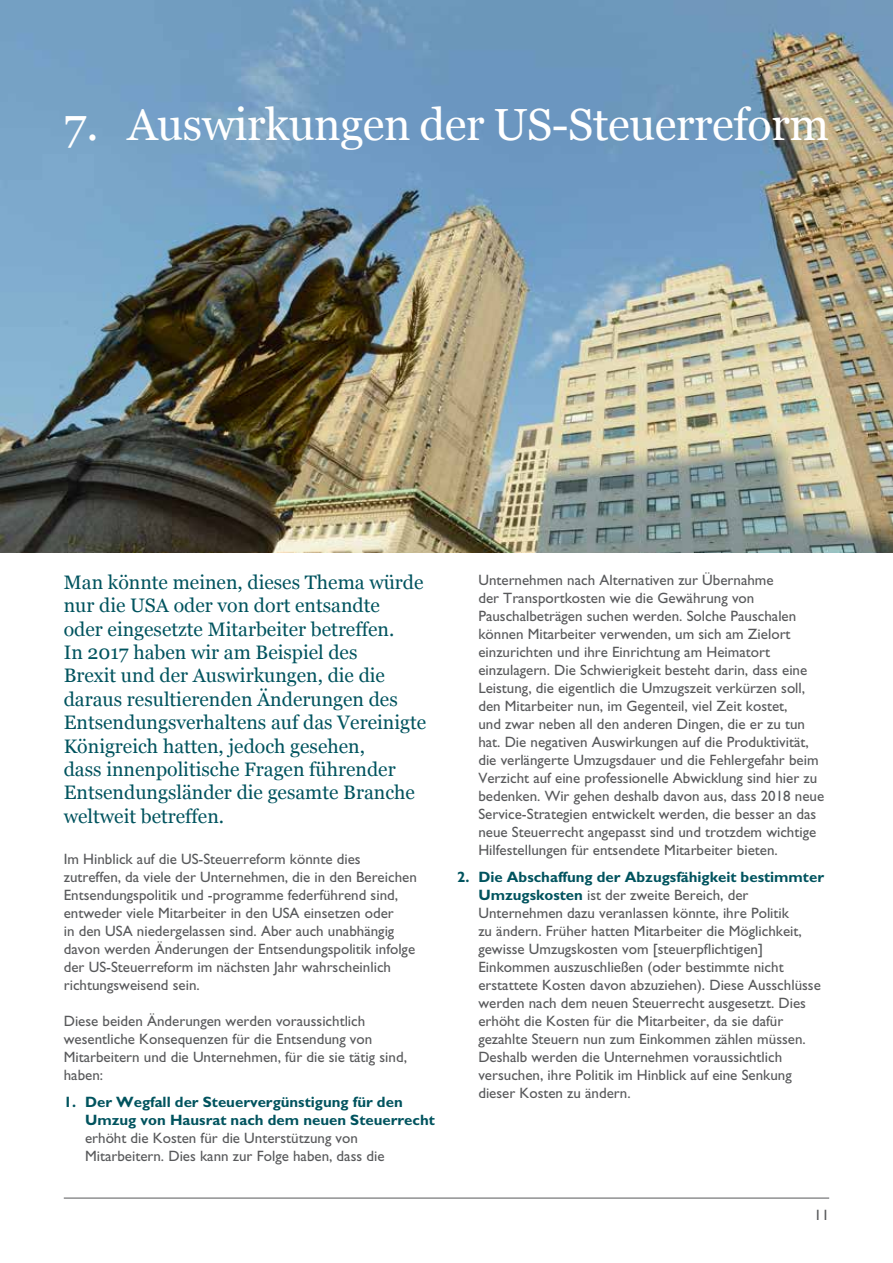
<style>
.page{position:relative;width:893px;height:1263px;background:#fff}
.page>*{position:absolute;margin:0;border:0;box-sizing:border-box;transform-origin:0 0}
.t1{font:45px "Georgia";letter-spacing:-.01em;color:#fff}
.t2{font:19.5px/23.4px "Georgia";color:#00535e}
.t3{font:15px/18px "Gill Sans";color:#58595b}
.t4{font:700 15px/18px "Gill Sans";color:#00535e}
.s1{font-weight:700;color:#00535e}
</style>
<div class="page">
<img style="left:0;top:0;width:893px;height:553px">
<hr style="left:64px;top:1198px;width:765px;height:1px;background:#58595b">
<h1 class="t1" style="left:64px;top:98px;width:767px">7. Auswirkungen der US-Steuerreform</h1>
<p class="t2" style="left:64px;top:571px;width:364px">Man könnte meinen, dieses Thema würde nur die USA oder von dort entsandte<br>oder eingesetzte Mitarbeiter betreffen.<br>In 2017 haben wir am Beispiel des<br>Brexit und der Auswirkungen, die die daraus resultierenden Änderungen des Entsendungsverhaltens auf das Vereinigte Königreich hatten, jedoch gesehen,<br>dass innenpolitische Fragen führender Entsendungsländer die gesamte Branche weltweit betreffen.</p>
<p class="t3" style="left:64px;top:850px;width:355px">Im Hinblick auf die US-Steuerreform könnte dies zutreffen, da viele der Unternehmen, die in den Bereichen Entsendungspolitik und -programme federführend sind, entweder viele Mitarbeiter in den USA einsetzen oder<br>in den USA niedergelassen sind. Aber auch unabhängig davon werden Änderungen der Entsendungspolitik infolge der US-Steuerreform im nächsten Jahr wahrscheinlich richtungsweisend sein.</p>
<p class="t3" style="left:64px;top:1012px;width:345px">Diese beiden Änderungen werden voraussichtlich wesentliche Konsequenzen für die Entsendung von Mitarbeitern und die Unternehmen, für die sie tätig sind, haben:</p>
<p class="t4" style="left:85px;top:1093px;width:351px;text-indent:-21px">1. Der Wegfall der Steuervergünstigung für den<br>Umzug von Hausrat nach dem neuen Steuerrecht</p>
<p class="t3" style="left:85px;top:1129px;width:301px">erhöht die Kosten für die Unterstützung von<br>Mitarbeitern. Dies kann zur Folge haben, dass die</p>
<p class="t3" style="left:478px;top:571px;width:347px">Unternehmen nach Alternativen zur Übernahme<br>der Transportkosten wie die Gewährung von Pauschalbeträgen suchen werden. Solche Pauschalen können Mitarbeiter verwenden, um sich am Zielort einzurichten und ihre Einrichtung am Heimatort einzulagern. Die Schwierigkeit besteht darin, dass eine Leistung, die eigentlich die Umzugszeit verkürzen soll, den Mitarbeiter nun, im Gegenteil, viel Zeit kostet,<br>und zwar neben all den anderen Dingen, die er zu tun hat. Die negativen Auswirkungen auf die Produktivität, die verlängerte Umzugsdauer und die Fehlergefahr beim Verzicht auf eine professionelle Abwicklung sind hier zu bedenken. Wir gehen deshalb davon aus, dass 2018 neue Service-Strategien entwickelt werden, die besser an das neue Steuerrecht angepasst sind und trotzdem wichtige Hilfestellungen für entsendete Mitarbeiter bieten.</p>
<p class="t3" style="left:478px;top:868px;width:347px;text-indent:-21px"><span class="s1">2. Die Abschaffung der Abzugsfähigkeit bestimmter Umzugskosten</span> ist der zweite Bereich, der Unternehmen dazu veranlassen könnte, ihre Politik<br>zu ändern. Früher hatten Mitarbeiter die Möglichkeit, gewisse Umzugskosten vom [steuerpflichtigen] Einkommen auszuschließen (oder bestimmte nicht erstattete Kosten davon abzuziehen). Diese Ausschlüsse werden nach dem neuen Steuerrecht ausgesetzt. Dies erhöht die Kosten für die Mitarbeiter, da sie dafür gezahlte Steuern nun zum Einkommen zählen müssen.<br>Deshalb werden die Unternehmen voraussichtlich versuchen, ihre Politik im Hinblick auf eine Senkung dieser Kosten zu ändern.</p>
<p class="t3" style="left:814px;top:1206px;width:16px">11</p>
</div>
